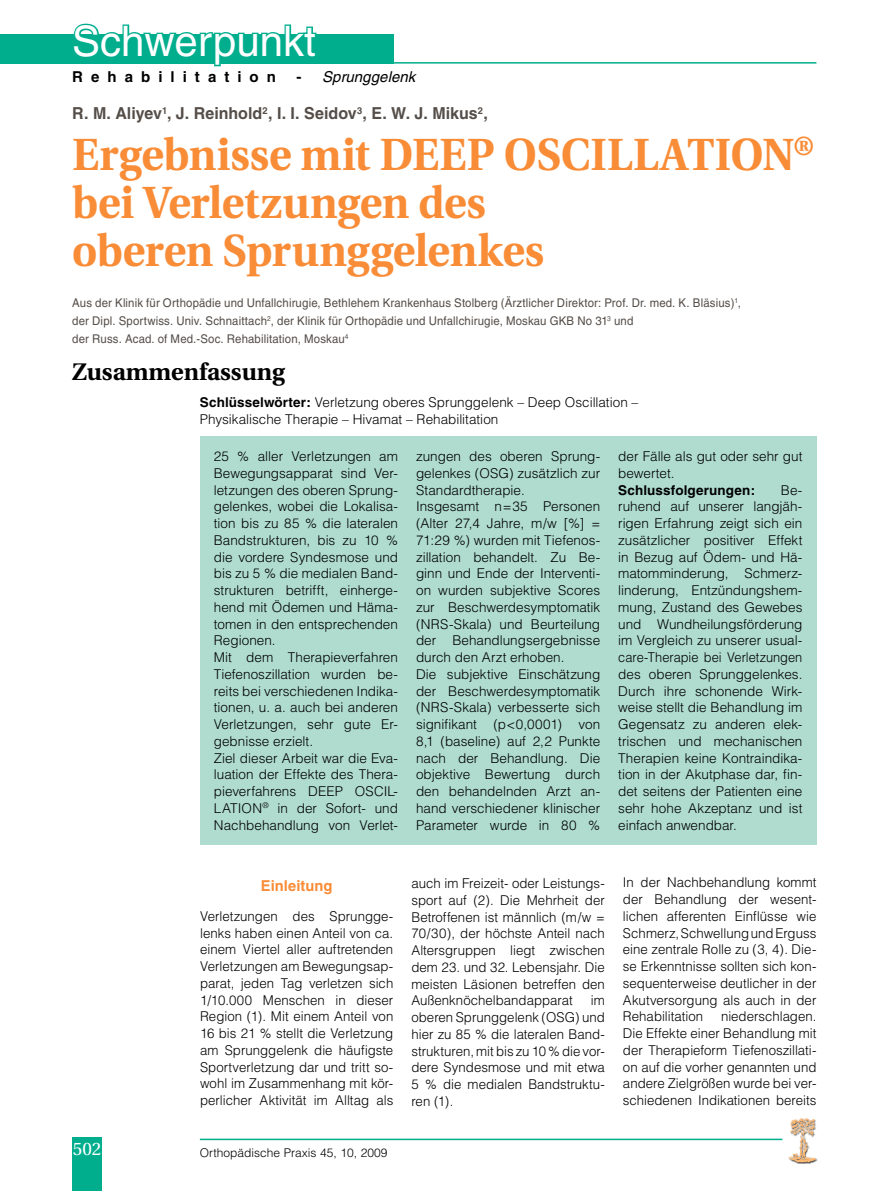
<style>
.page{position:relative;width:893px;height:1191px;background:#fff}
.page>*{position:absolute;margin:0;border:0;box-sizing:border-box;transform-origin:0 0}
.t1{font:700 45px/48px "Utopia";letter-spacing:-.01em;color:#f98c37;scale:.96 1}
.t2{font:42px "Helvetica";color:#fff}
.t3{font:700 24px "Utopia";color:#000}
.t4{font:18px "Utopia";color:#fff}
.t5{font:700 16.5px "Helvetica";color:#544d48}
.t6{font:700 15px "Helvetica";letter-spacing:.535em;color:#000}
.t7{font:italic 15px "Helvetica";letter-spacing:.005em;color:#000}
.t8{font:700 15px "Helvetica";color:#f98c37}
.t9{font:300 13.5px/16.8px "Helvetica";color:#000;text-align:justify}
.t10{font:700 13.5px "Helvetica";letter-spacing:.01em;color:#000}
.t11{font:12px/18px "Helvetica";letter-spacing:.015em;color:#544d48;scale:.95 1}
.t12{font:300 12px "Helvetica";color:#000}
.s1{font-weight:700}
</style>
<div class="page">
<hr style="left:72px;top:62px;width:744px;height:2px;background:#00ae8e">
<div style="left:0;top:34px;width:393px;height:30px;background:#00ae8e"></div>
<div style="left:72px;top:1136px;width:30px;height:55px;background:#00ae8e"></div>
<svg style="left:73px;top:23px;width:244px;height:44px"></svg>
<div style="left:200px;top:436px;width:616px;height:408px;background:#afdccf"></div>
<hr style="left:200px;top:1138px;width:582px;height:2px;background:#00ae8e">
<div style="left:788px;top:1118px;width:30px;height:46px;background:#000;opacity:.75"></div>
<img style="left:788px;top:1118px;width:28px;height:44px">
<h2 class="t2" style="left:72px;top:17px;width:245px">Schwerpunkt</h2>
<p class="t6" style="left:72px;top:67px;width:205px">Rehabilitation</p>
<p class="t6" style="left:296px;top:67px;width:6px">‑</p>
<p class="t7" style="left:322px;top:68px;width:95px">Sprunggelenk</p>
<p class="t5" style="left:72px;top:103px;width:417px">R. M. Aliyev<sup>1</sup>, J. Reinhold<sup>2</sup>, I. I. Seidov<sup>3</sup>, E. W. J. Mikus<sup>2</sup>,</p>
<h1 class="t1" style="left:72px;top:131px;width:774px">Ergebnisse mit DEEP OSCILLATION<sup>® </sup>bei Verletzungen des<br>oberen Sprunggelenkes</h1>
<p class="t11" style="left:72px;top:294px;width:705px">Aus der Klinik für Orthopädie und Unfallchirugie, Bethlehem Krankenhaus Stolberg (Ärztlicher Direktor: Prof. Dr. med. K. Bläsius)<sup>1</sup>, der Dipl. Sportwiss. Univ. Schnaittach<sup>2</sup>, der Klinik für Orthopädie und Unfallchirugie, Moskau GKB No 31<sup>3</sup> und<br>der Russ. Acad. of Med.-Soc. Rehabilitation, Moskau<sup>4</sup></p>
<h3 class="t3" style="left:72px;top:358px;width:214px">Zusammenfassung</h3>
<p class="t9" style="left:200px;top:394px;width:440px"><span class="s1">Schlüsselwörter:</span> Verletzung oberes Sprunggelenk – Deep Oscillation –<br>Physikalische Therapie – Hivamat – Rehabilitation</p>
<p class="t9" style="left:214px;top:448px;width:186px;text-align:left">25 % aller Verletzungen am<br>Bewegungsapparat sind Ver&shy;letzungen des oberen Sprung&shy;gelenkes, wobei die Lokalisa&shy;tion bis zu 85 % die lateralen<br>Bandstrukturen, bis zu 10 % die vordere Syndesmose und bis zu 5 % die medialen Band&shy;strukturen betrifft, einherge&shy;hend mit Ödemen und Häma&shy;tomen in den entsprechenden<br>Regionen.<br>Mit dem Therapieverfahren<br>Tiefenoszillation wurden be&shy;reits bei verschiedenen Indika&shy;tionen, u. a. auch bei anderen<br>Verletzungen, sehr gute Er&shy;gebnisse erzielt.<br>Ziel dieser Arbeit war die Eva&shy;luation der Effekte des Thera&shy;pieverfahrens DEEP OSCIL-<br>LATION<sup>®</sup> in der Sofort- und<br>Nachbehandlung von Verlet-</p>
<p class="t9" style="left:416px;top:448px;width:186px;text-align:left">zungen des oberen Sprung&shy;gelenkes (OSG) zusätzlich zur<br>Standardtherapie.<br>Insgesamt n=35 Personen (Alter 27,4 Jahre, m/w [%] =<br>71:29 %) wurden mit Tiefenos&shy;zillation behandelt. Zu Be&shy;ginn und Ende der Interventi&shy;on wurden subjektive Scores zur Beschwerdesymptomatik (NRS-Skala) und Beurteilung der Behandlungsergebnisse durch den Arzt erhoben.<br>Die subjektive Einschätzung der Beschwerdesymptomatik (NRS-Skala) verbesserte sich signifikant (p&lt;0,0001) von<br>8,1 (baseline) auf 2,2 Punkte nach der Behandlung. Die objektive Bewertung durch den behandelnden Arzt an&shy;hand verschiedener klinischer<br>Parameter wurde in 80 %</p>
<p class="t9" style="left:618px;top:448px;width:186px">der Fälle als gut oder sehr gut bewertet.</p>
<p class="t10" style="left:618px;top:482px;width:139px">Schlussfolgerungen:</p>
<p class="t9" style="left:618px;top:481px;width:186px;text-indent:163px">Be&shy;ruhend auf unserer langjäh&shy;rigen Erfahrung zeigt sich ein zusätzlicher positiver Effekt in Bezug auf Ödem- und Hä&shy;matomminderung, Schmerz&shy;linderung, Entzündungshem&shy;mung, Zustand des Gewebes und Wundheilungsförderung im Vergleich zu unserer usual&shy;care-Therapie bei Verletzungen des oberen Sprunggelenkes.<br>Durch ihre schonende Wirk&shy;weise stellt die Behandlung im Gegensatz zu anderen elek&shy;trischen und mechanischen Therapien keine Kontraindika&shy;tion in der Akutphase dar, fin&shy;det seitens der Patienten eine sehr hohe Akzeptanz und ist einfach anwendbar.</p>
<p class="t8" style="left:261px;top:877px;width:73px">Einleitung</p>
<p class="t9" style="left:200px;top:907px;width:195px">Verletzungen des Sprungge&shy;lenks haben einen Anteil von ca. einem Viertel aller auftretenden Verletzungen am Bewegungsap&shy;parat, jeden Tag verletzen sich 1/10.000 Menschen in dieser Region (1). Mit einem Anteil von 16 bis 21 % stellt die Verletzung am Sprunggelenk die häufigste Sportverletzung dar und tritt so&shy;wohl im Zusammenhang mit kör&shy;perlicher Aktivität im Alltag als</p>
<h3 class="t4" style="left:73px;top:1139px;width:30px">502</h3>
<p class="t12" style="left:200px;top:1145px;width:189px">Orthopädische Praxis 45, 10, 2009</p>
<p class="t9" style="left:411px;top:874px;width:195px">auch im Freizeit- oder Leistungs&shy;sport auf (2). Die Mehrheit der Betroffenen ist männlich (m/w = 70/30), der höchste Anteil nach Altersgruppen liegt zwischen dem 23. und 32. Lebensjahr. Die meisten Läsionen betreffen den Außenknöchelbandapparat</p>
<p class="t9" style="left:411px;top:992px;width:195px;text-indent:179px">im oberen Sprunggelenk (OSG) und hier zu 85 % die lateralen Band&shy;strukturen, mit bis zu 10 % die vor&shy;dere Syndesmose und mit etwa 5 % die medialen Bandstruktu&shy;ren (1).</p>
<p class="t9" style="left:623px;top:874px;width:195px">In der Nachbehandlung kommt der Behandlung der wesent&shy;lichen afferenten Einflüsse wie Schmerz, Schwellung und Erguss eine zentrale Rolle zu (3, 4). Die&shy;se Erkenntnisse sollten sich kon&shy;sequenterweise deutlicher in der Akutversorgung als auch in der Rehabilitation</p>
<p class="t9" style="left:623px;top:1008px;width:195px;text-indent:98px">niederschlagen.<br>Die Effekte einer Behandlung mit der Therapieform Tiefenoszillati&shy;on auf die vorher genannten und andere Zielgrößen wurde bei ver&shy;schiedenen Indikationen bereits</p>
</div>
